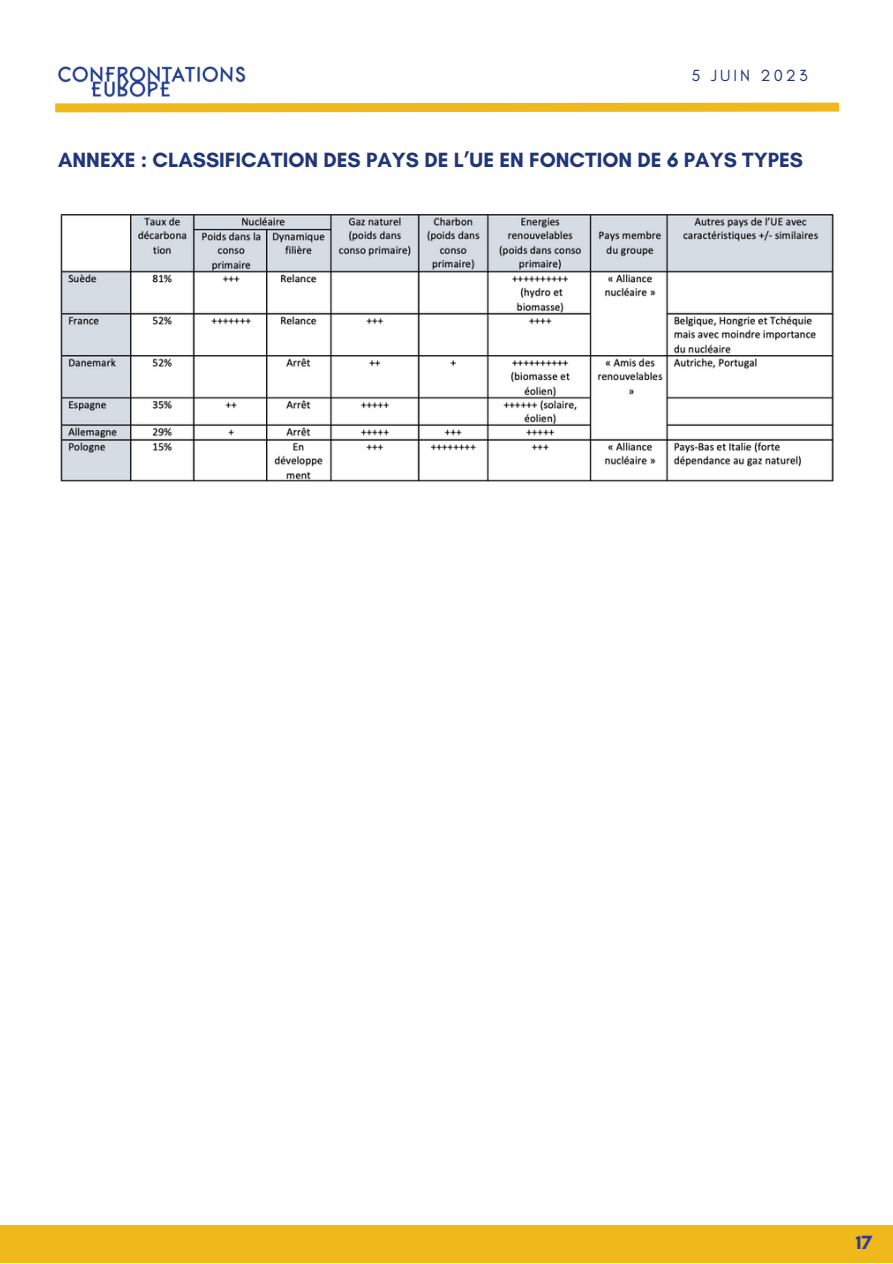
<style>
.page{position:relative;width:893px;height:1264px;background:#fff}
.page>*{position:absolute;margin:0;border:0;box-sizing:border-box;transform-origin:0 0}
.t1{font:700 21px "Glacial Indifference";color:#203679}
.t2{font:700 19.5px "Glacial Indifference";color:#303a99}
.t3{font:16.5px "Glacial Indifference";letter-spacing:.185em;color:#203679}
</style>
<div class="page">
<svg style="left:260px;top:102px;width:580px;height:11px;background:#f1c545"></svg>
<div style="left:0;top:1225px;width:892px;height:37px;background:#efb91c"></div>
<img style="left:55px;top:66px;width:205px;height:47px">
<img style="left:60px;top:214px;width:774px;height:268px">
<p class="t3" style="left:691px;top:65px;width:118px">5 JUIN 2023</p>
<p class="t1" style="left:58px;top:147px;width:746px">ANNEXE : CLASSIFICATION DES PAYS DE L’UE EN FONCTION DE 6 PAYS TYPES</p>
<p class="t2" style="left:855px;top:1230px;width:18px">17</p>
</div>
